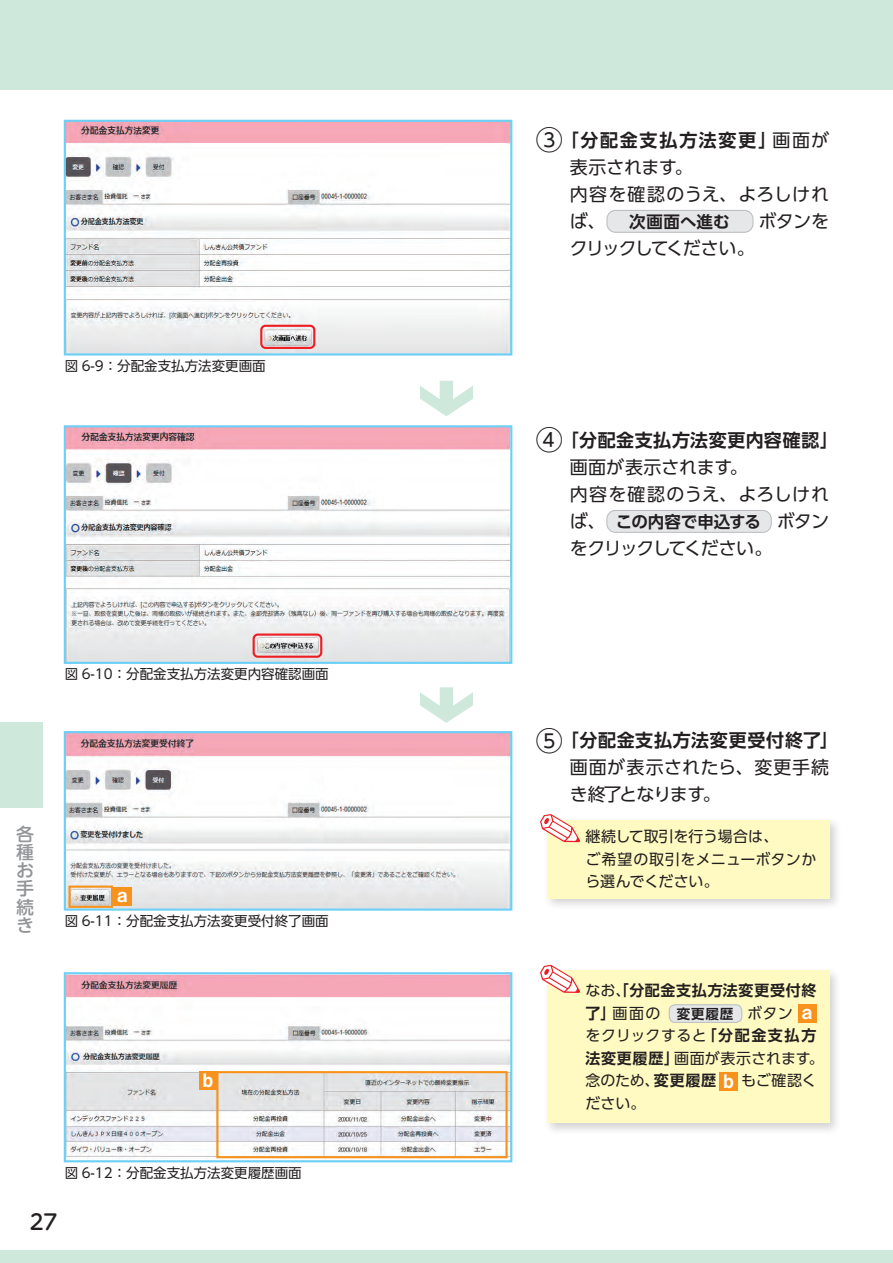
<style>
.page{position:relative;width:893px;height:1263px;background:#fff}
.page>*{position:absolute;margin:0;border:0;box-sizing:border-box;transform-origin:0 0}
.t1{font:500 21px "UD Shin M Go Pro";color:#231f20}
.t2{font:18.6px "Midashi Go Pro MB31";color:#fff}
.t3{font:700 18px "UD Shin Go Pro De";letter-spacing:.04em;color:#231f20}
.t4{font:18px/27px "UD Shin Go Pro";letter-spacing:.025em;color:#231f20}
.t5{font:18px/27px "UD Shin Go Pro";letter-spacing:.02em;color:#231f20}
.t6{font:18px/27px "UD Shin Go Pro";letter-spacing:.015em;color:#231f20}
.t7{font:700 18px "UD Shin Go Pro De";letter-spacing:.1em;color:#231f20}
.t8{font:18px "UD Shin Go Pro";letter-spacing:-.08em;color:#231f20}
.t9{font:18px "UD Shin Go Pro";letter-spacing:-.095em;color:#231f20}
.t10{font:500 18px/18.1px "UD Shin M Go Pro";color:#939598;text-align:justify}
.t11{font:18px "UD Shin Go Pro";letter-spacing:-.01em;color:#231f20}
.t12{font:700 16.5px "UD Shin Go Pro De";color:#231f20}
.t13{font:15px/22.5px "UD Shin Go Pro";letter-spacing:.01em;color:#231f20}
.t14{font:700 15px "UD Shin Go Pro De";letter-spacing:.045em;color:#231f20}
.t15{font:13.5px "UD Shin Go Pro";color:#231f20}
.s1{font-family:"UD Shin Go Pro";font-weight:400;font-size:27px}
.s2{font-family:"UD Shin Go Pro";font-weight:400}
.s3{font-family:"UD Shin Go Pro";font-weight:400;font-size:18px}
.s4{font-family:"UD Shin Go Pro De";font-weight:700}
.s5{font-family:"UD Shin Go Pro De";font-weight:700;font-size:13.5px}
.s6{font-family:"Midashi Go Pro MB31";font-size:18.6px;color:#fff}
</style>
<div class="page">
<div style="left:0;top:1250px;width:893px;height:13px;background:#cee8db"></div>
<div style="left:0;top:0;width:893px;height:89px;background:#cee8db"></div>
<div style="left:0;top:723px;width:43px;height:85px;background:#cee8db"></div>
<div style="left:607px;top:210px;width:146px;height:22px;background:#e6e7e9;border-radius:9px"></div>
<div style="left:606px;top:210px;width:147px;height:23px;border:1px solid #bcbdc0;border-radius:9px"></div>
<div style="left:607px;top:510px;width:164px;height:22px;background:#e6e7e9;border-radius:9px"></div>
<div style="left:606px;top:510px;width:166px;height:23px;border:1px solid #bcbdc0;border-radius:9px"></div>
<img style="left:67px;top:123px;width:442px;height:229px">
<div style="left:64px;top:120px;width:448px;height:235px;border:2px solid #6bcff6"></div>
<img style="left:67px;top:428px;width:442px;height:233px">
<div style="left:64px;top:425px;width:448px;height:239px;border:2px solid #6bcff6"></div>
<img style="left:67px;top:734px;width:442px;height:174px">
<div style="left:64px;top:731px;width:448px;height:180px;border:2px solid #6bcff6"></div>
<img style="left:67px;top:975px;width:442px;height:184px">
<div style="left:64px;top:972px;width:448px;height:190px;border:2px solid #6bcff6"></div>
<svg style="left:420px;top:381px;width:53px;height:35px"></svg>
<svg style="left:420px;top:687px;width:53px;height:36px"></svg>
<div style="left:260px;top:325px;width:55px;height:24px;border:2px solid #ee1d23;border-radius:4px"></div>
<div style="left:253px;top:633px;width:69px;height:25px;border:2px solid #ee1d23;border-radius:4px"></div>
<div style="left:543px;top:816px;width:299px;height:95px;background:#231f20;opacity:.2"></div>
<div style="left:547px;top:820px;width:282px;height:78px;background:#fffac1"></div>
<svg style="left:540px;top:814px;width:40px;height:28px"></svg>
<div style="left:543px;top:967px;width:299px;height:169px;background:#231f20;opacity:.2"></div>
<div style="left:547px;top:970px;width:282px;height:153px;background:#fffac1"></div>
<div style="left:669px;top:1005px;width:73px;height:17px;background:#e6e7e9;border-radius:6px"></div>
<div style="left:669px;top:1004px;width:73px;height:19px;border:1px solid #bcbdc0;border-radius:6px"></div>
<div style="left:798px;top:1004px;width:18px;height:19px;background:#f7931d"></div>
<div style="left:719px;top:1072px;width:19px;height:18px;background:#f7931d"></div>
<svg style="left:540px;top:965px;width:40px;height:28px"></svg>
<div style="left:68px;top:885px;width:45px;height:23px;border:2px solid #f7931d"></div>
<div style="left:216px;top:1071px;width:292px;height:87px;border:2px solid #f7931d"></div>
<div style="left:113px;top:887px;width:19px;height:19px;background:#f7931d"></div>
<div style="left:199px;top:1071px;width:18px;height:19px;background:#f7931d"></div>
<p class="t15" style="left:65px;top:355px;width:202px">図 6-9：分配金支払方法変更画面</p>
<p class="t15" style="left:65px;top:663px;width:265px">図 6-10：分配金支払方法変更内容確認画面</p>
<p class="t10" style="left:16px;top:824px;width:19px">各種お手続き</p>
<p class="t2" style="left:117px;top:880px;width:12px">a</p>
<p class="t15" style="left:65px;top:910px;width:265px">図 6-11：分配金支払方法変更受付終了画面</p>
<p class="t2" style="left:203px;top:1065px;width:12px">b</p>
<p class="t15" style="left:65px;top:1162px;width:238px">図 6-12：分配金支払方法変更履歴画面</p>
<h1 class="t1" style="left:30px;top:1204px;width:29px">27</h1>
<p class="t7" style="left:536px;top:126px;width:295px"><span class="s1">③</span>「分配金支払方法変更」<span class="s2">画面が</span></p>
<p class="t5" style="left:570px;top:153px;width:261px">表示されます。<br>内容を確認のうえ、よろしければ、</p>
<p class="t12" style="left:629px;top:208px;width:102px">次画面へ進む</p>
<p class="t11" style="left:758px;top:207px;width:72px">ボタンを</p>
<p class="t9" style="left:570px;top:234px;width:186px">クリックしてください。</p>
<p class="t3" style="left:536px;top:426px;width:304px"><span class="s1">④</span>「分配金支払方法変更内容確認」</p>
<p class="t4" style="left:570px;top:453px;width:261px">画面が表示されます。<br>内容を確認のうえ、よろしけれ</p>
<p class="t12" style="left:570px;top:508px;width:261px"><span class="s3">ば、</span> この内容で申込する <span class="s3">ボタン</span></p>
<p class="t8" style="left:570px;top:534px;width:204px">をクリックしてください。</p>
<p class="t3" style="left:536px;top:726px;width:304px"><span class="s1">⑤</span>「分配金支払方法変更受付終了」</p>
<p class="t6" style="left:570px;top:753px;width:261px">画面が表示されたら、変更手続き終了となります。</p>
<p class="t13" style="left:585px;top:825px;width:233px">継続して取引を行う場合は、<br>ご希望の取引をメニューボタンから選んでください。</p>
<p class="t14" style="left:585px;top:978px;width:233px"><span class="s2">なお、</span>「分配金支払方法変更受付終</p>
<p class="t13" style="left:585px;top:1001px;width:240px"><span class="s4">了」</span>画面の <span class="s5">変更履歴</span> ボタン <span class="s6">a</span>をクリックすると<span class="s4">「分配金支払方法変更履歴」</span>画面が表示されます。念のため、<span class="s4">変更履歴</span> <span class="s6">b</span> もご確認ください。</p>
</div>
